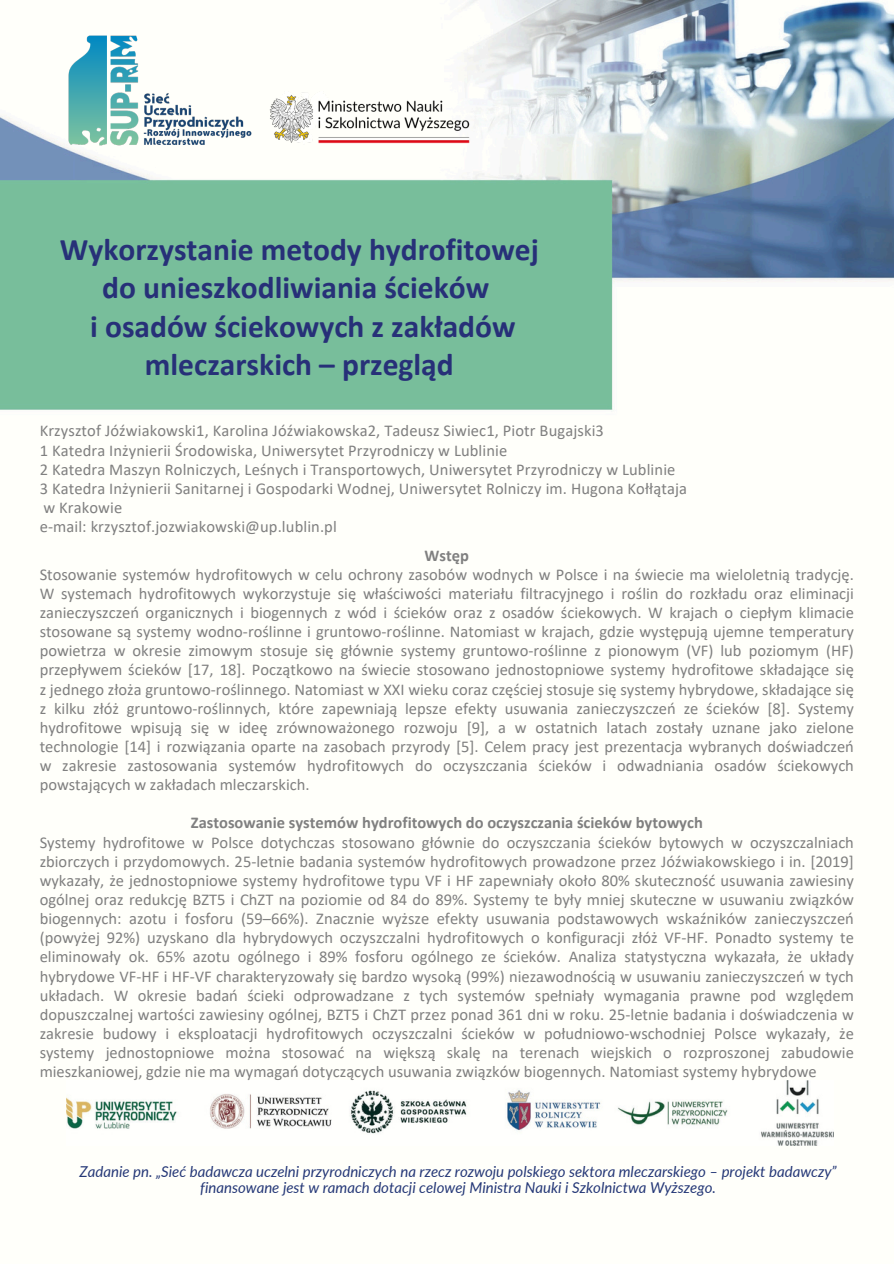
<style>
.page{position:relative;width:894px;height:1264px;background:#fff}
.page>*{position:absolute;margin:0;border:0;box-sizing:border-box;transform-origin:0 0}
.t1{font:700 31.5px/38.2px "Calibri";color:#273078;text-align:center}
.t2{font:16.5px/19.2px "Calibri";letter-spacing:.005em;color:#808080;text-align:justify}
.t3{font:700 16.5px "Calibri";color:#808080}
.t4{font:italic 15px/16.8px "Lato";color:#253877;text-align:center}
</style>
<div class="page">
<img style="left:0;top:0;width:893px;height:1146px">
<img style="left:61px;top:29px;width:197px;height:123px">
<img style="left:67px;top:1080px;width:766px;height:65px">
<img style="left:259px;top:85px;width:220px;height:69px">
<p class="t1" style="left:60px;top:233px;width:480px">Wykorzystanie metody hydrofitowej do unieszkodliwiania ścieków<br>i osadów ściekowych z zakładów mleczarskich – przegląd</p>
<p class="t2" style="left:40px;top:423px;width:565px">Krzysztof Jóźwiakowski1, Karolina Jóźwiakowska2, Tadeusz Siwiec1, Piotr Bugajski3</p>
<p class="t2" style="left:40px;top:442px;width:469px">1 Katedra Inżynierii Środowiska, Uniwersytet Przyrodniczy w Lublinie</p>
<p class="t2" style="left:40px;top:461px;width:637px">2 Katedra Maszyn Rolniczych, Leśnych i Transportowych, Uniwersytet Przyrodniczy w Lublinie</p>
<p class="t2" style="left:40px;top:480px;width:648px">3 Katedra Inżynierii Sanitarnej i Gospodarki Wodnej, Uniwersytet Rolniczy im. Hugona Kołłątaja</p>
<p class="t2" style="left:43px;top:499px;width:80px">w Krakowie</p>
<p class="t2" style="left:40px;top:518px;width:298px">e-mail: krzysztof.jozwiakowski@up.lublin.pl</p>
<p class="t3" style="left:424px;top:548px;width:46px">Wstęp</p>
<p class="t2" style="left:40px;top:566px;width:815px">Stosowanie systemów hydrofitowych w celu ochrony zasobów wodnych w Polsce i na świecie ma wieloletnią tradycję.<br>W systemach hydrofitowych wykorzystuje się właściwości materiału filtracyjnego i roślin do rozkładu oraz eliminacji zanieczyszczeń organicznych i biogennych z wód i ścieków oraz z osadów ściekowych. W krajach o ciepłym klimacie stosowane są systemy wodno-roślinne i gruntowo-roślinne. Natomiast w krajach, gdzie występują ujemne temperatury powietrza w okresie zimowym stosuje się głównie systemy gruntowo-roślinne z pionowym (VF) lub poziomym (HF) przepływem ścieków [17, 18]. Początkowo na świecie stosowano jednostopniowe systemy hydrofitowe składające się z jednego złoża gruntowo-roślinnego. Natomiast w XXI wieku coraz częściej stosuje się systemy hybrydowe, składające się z kilku złóż gruntowo-roślinnych, które zapewniają lepsze efekty usuwania zanieczyszczeń ze ścieków [8]. Systemy hydrofitowe wpisują się w ideę zrównoważonego rozwoju [9], a w ostatnich latach zostały uznane jako zielone technologie [14] i rozwiązania oparte na zasobach przyrody [5]. Celem pracy jest prezentacja wybranych doświadczeń w zakresie zastosowania systemów hydrofitowych do oczyszczania ścieków i odwadniania osadów ściekowych powstających w zakładach mleczarskich.</p>
<p class="t3" style="left:191px;top:816px;width:513px">Zastosowanie systemów hydrofitowych do oczyszczania ścieków bytowych</p>
<p class="t2" style="left:40px;top:833px;width:815px">Systemy hydrofitowe w Polsce dotychczas stosowano głównie do oczyszczania ścieków bytowych w oczyszczalniach zbiorczych i przydomowych. 25-letnie badania systemów hydrofitowych prowadzone przez Jóźwiakowskiego i in. [2019] wykazały, że jednostopniowe systemy hydrofitowe typu VF i HF zapewniały około 80% skuteczność usuwania zawiesiny ogólnej oraz redukcję BZT5 i ChZT na poziomie od 84 do 89%. Systemy te były mniej skuteczne w usuwaniu związków biogennych: azotu i fosforu (59–66%). Znacznie wyższe efekty usuwania podstawowych wskaźników zanieczyszczeń (powyżej 92%) uzyskano dla hybrydowych oczyszczalni hydrofitowych o konfiguracji złóż VF-HF. Ponadto systemy te eliminowały ok. 65% azotu ogólnego i 89% fosforu ogólnego ze ścieków. Analiza statystyczna wykazała, że układy hybrydowe VF-HF i HF-VF charakteryzowały się bardzo wysoką (99%) niezawodnością w usuwaniu zanieczyszczeń w tych układach. W okresie badań ścieki odprowadzane z tych systemów spełniały wymagania prawne pod względem dopuszczalnej wartości zawiesiny ogólnej, BZT5 i ChZT przez ponad 361 dni w roku. 25-letnie badania i doświadczenia w zakresie budowy i eksploatacji hydrofitowych oczyszczalni ścieków w południowo-wschodniej Polsce wykazały, że systemy jednostopniowe można stosować na większą skalę na terenach wiejskich o rozproszonej zabudowie mieszkaniowej, gdzie nie ma wymagań dotyczących usuwania związków biogennych. Natomiast systemy hybrydowe</p>
<p class="t4" style="left:79px;top:1162px;width:758px">Zadanie pn. „Sieć badawcza uczelni przyrodniczych na rzecz rozwoju polskiego sektora mleczarskiego – projekt badawczy” finansowane jest w ramach dotacji celowej Ministra Nauki i Szkolnictwa Wyższego.</p>
</div>
